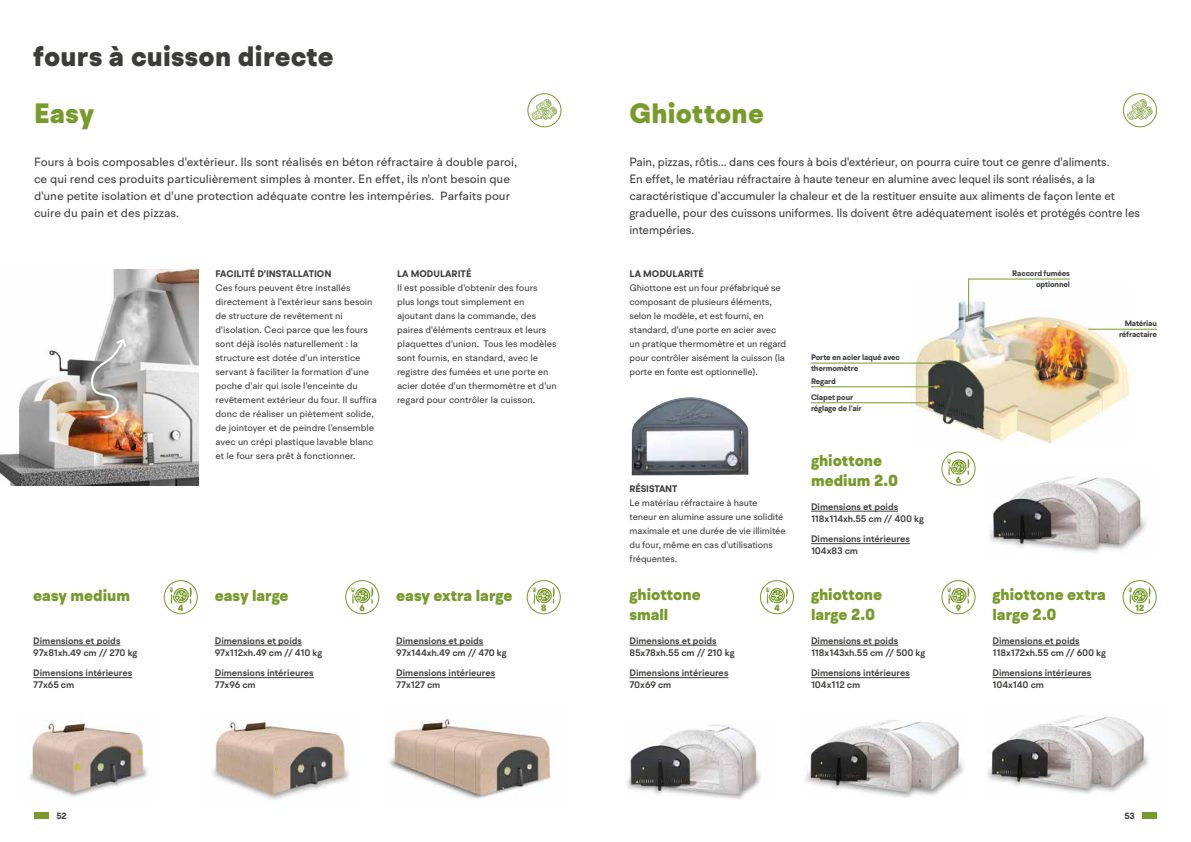
<style>
.page{position:relative;width:1191px;height:842px;background:#fff}
.page>*{position:absolute;margin:0;border:0;box-sizing:border-box;transform-origin:0 0}
.t1{font:900 28px "BR Hendrix";letter-spacing:.01em;color:#3c3c3b}
.t2{font:900 28px "BR Hendrix";letter-spacing:.01em;color:#789a2b}
.t3{font:900 16px/19.2px "BR Hendrix";color:#789a2b}
.t4{font:12px/17px "BR Hendrix";letter-spacing:-.01em;color:#3c3c3b}
.t5{font:9.5px/14px "BR Hendrix";color:#3c3c3b}
.t6{font:600 9.5px/12px "BR Hendrix";color:#3c3c3b}
.t7{font:700 9.5px "BR Hendrix";color:#3c3c3b}
.t8{font:900 9px "BR Hendrix";color:#789a2b}
.t9{font:700 9px "BR Hendrix";color:#3c3c3b}
.t10{font:700 8px/11px "BR Hendrix";letter-spacing:-.02em;color:#3c3c3b;text-align:right}
</style>
<div class="page">
<div style="left:164px;top:580px;width:34px;height:34px;border:1px solid #789a2b;border-radius:50%"></div>
<svg style="left:169px;top:587px;width:23px;height:17px"></svg>
<img style="left:911px;top:300px;width:219px;height:143px">
<hr style="left:811px;top:363px;width:134px;height:1px;background:#789a2b">
<hr style="left:811px;top:386px;width:129px;height:1px;background:#789a2b">
<hr style="left:811px;top:402px;width:118px;height:1px;background:#789a2b">
<svg style="left:967px;top:278px;width:104px;height:43px"></svg>
<hr style="left:1088px;top:329px;width:69px;height:1px;background:#789a2b">
<div style="left:527px;top:93px;width:34px;height:34px;border:1px solid #789a2b;border-radius:50%"></div>
<svg style="left:531px;top:99px;width:26px;height:21px"></svg>
<div style="left:1123px;top:93px;width:34px;height:34px;border:1px solid #789a2b;border-radius:50%"></div>
<svg style="left:1127px;top:99px;width:25px;height:21px"></svg>
<div style="left:345px;top:580px;width:34px;height:34px;border:1px solid #789a2b;border-radius:50%"></div>
<svg style="left:351px;top:587px;width:23px;height:17px"></svg>
<div style="left:527px;top:580px;width:34px;height:34px;border:1px solid #789a2b;border-radius:50%"></div>
<svg style="left:532px;top:587px;width:23px;height:17px"></svg>
<div style="left:760px;top:580px;width:34px;height:34px;border:1px solid #789a2b;border-radius:50%"></div>
<svg style="left:766px;top:587px;width:22px;height:17px"></svg>
<div style="left:941px;top:451px;width:34px;height:35px;border:1px solid #789a2b;border-radius:50%"></div>
<svg style="left:947px;top:458px;width:23px;height:17px"></svg>
<div style="left:941px;top:580px;width:34px;height:34px;border:1px solid #789a2b;border-radius:50%"></div>
<svg style="left:947px;top:587px;width:23px;height:17px"></svg>
<div style="left:1122px;top:580px;width:34px;height:34px;border:1px solid #789a2b;border-radius:50%"></div>
<svg style="left:1128px;top:587px;width:23px;height:17px"></svg>
<img style="left:631px;top:397px;width:117px;height:78px">
<img style="left:0;top:269px;width:198px;height:217px">
<svg style="left:90px;top:338px;width:37px;height:81px"></svg>
<img style="left:29px;top:720px;width:119px;height:77px">
<img style="left:212px;top:721px;width:137px;height:81px">
<img style="left:388px;top:718px;width:164px;height:81px">
<img style="left:627px;top:724px;width:134px;height:75px">
<img style="left:987px;top:715px;width:162px;height:79px">
<img style="left:805px;top:720px;width:159px;height:78px">
<img style="left:989px;top:476px;width:157px;height:77px">
<hr style="left:33px;top:645px;width:87px;height:1px;background:#3c3c3b">
<hr style="left:33px;top:677px;width:99px;height:1px;background:#3c3c3b">
<hr style="left:215px;top:645px;width:87px;height:1px;background:#3c3c3b">
<hr style="left:215px;top:677px;width:99px;height:1px;background:#3c3c3b">
<hr style="left:396px;top:645px;width:87px;height:1px;background:#3c3c3b">
<hr style="left:396px;top:677px;width:99px;height:1px;background:#3c3c3b">
<hr style="left:629px;top:645px;width:87px;height:1px;background:#3c3c3b">
<hr style="left:629px;top:677px;width:99px;height:1px;background:#3c3c3b">
<hr style="left:811px;top:645px;width:87px;height:1px;background:#3c3c3b">
<hr style="left:811px;top:677px;width:99px;height:1px;background:#3c3c3b">
<hr style="left:992px;top:645px;width:87px;height:1px;background:#3c3c3b">
<hr style="left:992px;top:677px;width:99px;height:1px;background:#3c3c3b">
<hr style="left:811px;top:511px;width:87px;height:1px;background:#3c3c3b">
<hr style="left:811px;top:543px;width:99px;height:1px;background:#3c3c3b">
<div style="left:34px;top:812px;width:14px;height:6px;background:#789a2b"></div>
<div style="left:1142px;top:812px;width:15px;height:6px;background:#789a2b"></div>
<h1 class="t1" style="left:33px;top:39px;width:302px">fours à cuisson directe</h1>
<h1 class="t2" style="left:34px;top:96px;width:62px">Easy</h1>
<h1 class="t2" style="left:629px;top:96px;width:136px">Ghiottone</h1>
<p class="t4" style="left:34px;top:153px;width:485px">Fours à bois composables d'extérieur. Ils sont réalisés en béton réfractaire à double paroi, ce qui rend ces produits particulièrement simples à monter. En effet, ils n'ont besoin que d'une petite isolation et d'une protection adéquate contre les intempéries. Parfaits pour cuire du pain et des pizzas.</p>
<p class="t4" style="left:629px;top:153px;width:512px">Pain, pizzas, rôtis… dans ces fours à bois d'extérieur, on pourra cuire tout ce genre d'aliments.<br>En effet, le matériau réfractaire à haute teneur en alumine avec lequel ils sont réalisés, a la caractéristique d’accumuler la chaleur et de la restituer ensuite aux aliments de façon lente et graduelle, pour des cuissons uniformes. Ils doivent être adéquatement isolés et protégés contre les intempéries.</p>
<p class="t7" style="left:215px;top:268px;width:117px">FACILITÉ D'INSTALLATION</p>
<p class="t5" style="left:215px;top:281px;width:163px">Ces fours peuvent être installés directement à l'extérieur sans besoin de structure de revêtement ni d'isolation. Ceci parce que les fours sont déjà isolés naturellement : la structure est dotée d'un interstice servant à faciliter la formation d'une poche d'air qui isole l'enceinte du revêtement extérieur du four. Il suffira donc de réaliser un piètement solide, de jointoyer et de peindre l'ensemble avec un crépi plastique lavable blanc et le four sera prêt à fonctionner.</p>
<p class="t7" style="left:397px;top:268px;width:76px">LA MODULARITÉ</p>
<p class="t5" style="left:397px;top:281px;width:161px">Il est possible d'obtenir des fours plus longs tout simplement en ajoutant dans la commande, des paires d'éléments centraux et leurs plaquettes d'union. Tous les modèles sont fournis, en standard, avec le registre des fumées et une porte en acier dotée d'un thermomètre et d'un regard pour contrôler la cuisson.</p>
<p class="t7" style="left:629px;top:268px;width:76px">LA MODULARITÉ</p>
<p class="t5" style="left:629px;top:281px;width:158px">Ghiottone est un four préfabriqué se composant de plusieurs éléments, selon le modèle, et est fourni, en standard, d'une porte en acier avec un pratique thermomètre et un regard pour contrôler aisément la cuisson (la porte en fonte est optionnelle).</p>
<p class="t10" style="left:1012px;top:268px;width:59px">Raccord fumées optionnel</p>
<p class="t10" style="left:1119px;top:318px;width:39px">Matériau réfractaire</p>
<p class="t10" style="left:811px;top:352px;width:91px;text-align:left">Porte en acier laqué avec thermomètre</p>
<p class="t10" style="left:811px;top:374px;width:44px;line-height:15.7px;text-align:left">Regard<br>Clapet pour</p>
<p class="t10" style="left:811px;top:403px;width:52px">réglage de l’air</p>
<h2 class="t3" style="left:811px;top:452px;width:89px">ghiottone medium 2.0</h2>
<p class="t8" style="left:955px;top:474px;width:7px">6</p>
<p class="t7" style="left:629px;top:482px;width:50px">RÉSISTANT</p>
<p class="t5" style="left:629px;top:495px;width:158px">Le matériau réfractaire à haute teneur en alumine assure une solidité maximale et une durée de vie illimitée du four, même en cas d'utilisations fréquentes.</p>
<p class="t6" style="left:811px;top:500px;width:114px">Dimensions et poids<br>118x114xh.55 cm // 400 kg</p>
<p class="t6" style="left:811px;top:533px;width:100px">Dimensions intérieures<br>104x83 cm</p>
<h2 class="t3" style="left:33px;top:586px;width:98px">easy medium</h2>
<h2 class="t3" style="left:629px;top:586px;width:73px">ghiottone small</h2>
<h2 class="t3" style="left:215px;top:586px;width:75px">easy large</h2>
<h2 class="t3" style="left:396px;top:586px;width:118px">easy extra large</h2>
<p class="t8" style="left:178px;top:603px;width:7px">4</p>
<p class="t8" style="left:359px;top:603px;width:7px">6</p>
<p class="t8" style="left:541px;top:603px;width:7px">8</p>
<p class="t8" style="left:774px;top:603px;width:7px">4</p>
<p class="t6" style="left:33px;top:634px;width:106px">Dimensions et poids<br>97x81xh.49 cm // 270 kg</p>
<p class="t6" style="left:33px;top:667px;width:100px">Dimensions intérieures<br>77x65 cm</p>
<p class="t6" style="left:215px;top:634px;width:109px">Dimensions et poids<br>97x112xh.49 cm // 410 kg</p>
<p class="t6" style="left:215px;top:667px;width:100px">Dimensions intérieures<br>77x96 cm</p>
<p class="t6" style="left:396px;top:634px;width:112px">Dimensions et poids<br>97x144xh.49 cm // 470 kg</p>
<p class="t6" style="left:396px;top:667px;width:100px">Dimensions intérieures<br>77x127 cm</p>
<p class="t6" style="left:629px;top:634px;width:106px">Dimensions et poids<br>85x78xh.55 cm // 210 kg</p>
<p class="t6" style="left:629px;top:667px;width:100px">Dimensions intérieures<br>70x69 cm</p>
<h2 class="t3" style="left:811px;top:586px;width:73px">ghiottone large 2.0</h2>
<p class="t6" style="left:811px;top:634px;width:116px">Dimensions et poids<br>118x143xh.55 cm // 500 kg</p>
<p class="t6" style="left:811px;top:667px;width:100px">Dimensions intérieures<br>104x112 cm</p>
<h2 class="t3" style="left:992px;top:586px;width:115px">ghiottone extra large 2.0</h2>
<p class="t8" style="left:955px;top:603px;width:7px">9</p>
<p class="t8" style="left:1135px;top:603px;width:11px">12</p>
<p class="t6" style="left:992px;top:634px;width:115px">Dimensions et poids<br>118x172xh.55 cm // 600 kg</p>
<p class="t6" style="left:992px;top:667px;width:100px">Dimensions intérieures<br>104x140 cm</p>
<p class="t9" style="left:56px;top:810px;width:12px">52</p>
<p class="t9" style="left:1124px;top:810px;width:12px">53</p>
</div>
